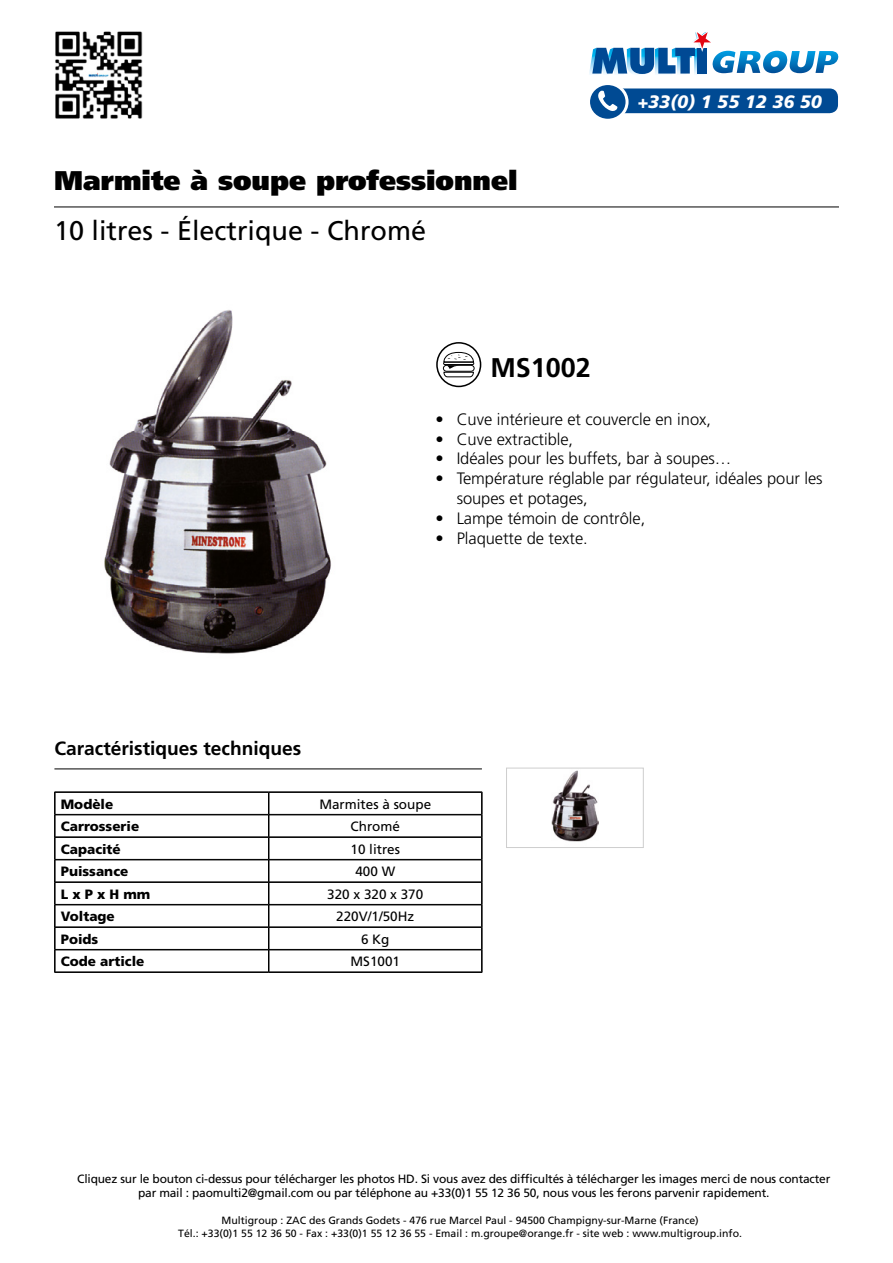
<style>
.page{position:relative;width:893px;height:1263px;background:#fff}
.page>*{position:absolute;margin:0;border:0;box-sizing:border-box;transform-origin:0 0}
.t1{font:900 27px "Frutiger";color:#000}
.t2{font:27px "Frutiger";color:#000}
.t3{font:700 27px "Frutiger";color:#000}
.t4{font:700 19.2px "Frutiger";color:#000}
.t5{font:italic 900 18px "Frutiger";color:#fff}
.t6{font:300 16.5px/19.8px "Frutiger";letter-spacing:-.005em;color:#000}
.t7{font:900 13.5px "Frutiger";color:#000}
.t8{font:13.5px "Frutiger";color:#000}
.t9{font:12px/14.4px "Frutiger";letter-spacing:-.015em;color:#000;text-align:center}
.t10{font:10.5px/12.6px "Frutiger";color:#000;text-align:center}
</style>
<div class="page">
<div style="left:606px;top:88px;width:232px;height:25px;background:#004a93;border-radius:9px"></div>
<svg style="left:589px;top:32px;width:250px;height:43px"></svg>
<hr style="left:54px;top:207px;width:785px;height:1px;background:#000">
<hr style="left:54px;top:768px;width:428px;height:1px;background:#000">
<hr style="left:55px;top:792px;width:214px;height:1px;background:#000">
<hr style="left:269px;top:792px;width:213px;height:1px;background:#000">
<hr style="left:55px;top:814px;width:214px;height:1px;background:#000">
<hr style="left:55px;top:815px;width:214px;height:1px;background:#000">
<hr style="left:269px;top:814px;width:213px;height:1px;background:#000">
<hr style="left:269px;top:815px;width:213px;height:1px;background:#000">
<hr style="left:55px;top:837px;width:214px;height:1px;background:#000">
<hr style="left:269px;top:837px;width:213px;height:1px;background:#000">
<hr style="left:55px;top:859px;width:214px;height:1px;background:#000">
<hr style="left:55px;top:860px;width:214px;height:1px;background:#000">
<hr style="left:269px;top:859px;width:213px;height:1px;background:#000">
<hr style="left:269px;top:860px;width:213px;height:1px;background:#000">
<hr style="left:55px;top:882px;width:214px;height:1px;background:#000">
<hr style="left:269px;top:882px;width:213px;height:1px;background:#000">
<hr style="left:55px;top:904px;width:214px;height:1px;background:#000">
<hr style="left:55px;top:905px;width:214px;height:1px;background:#000">
<hr style="left:269px;top:904px;width:213px;height:1px;background:#000">
<hr style="left:269px;top:905px;width:213px;height:1px;background:#000">
<hr style="left:55px;top:927px;width:214px;height:1px;background:#000">
<hr style="left:269px;top:927px;width:213px;height:1px;background:#000">
<hr style="left:55px;top:949px;width:214px;height:1px;background:#000">
<hr style="left:55px;top:950px;width:214px;height:1px;background:#000">
<svg style="left:54px;top:792px;width:2px;height:180px"></svg>
<hr style="left:269px;top:949px;width:213px;height:1px;background:#000">
<hr style="left:269px;top:950px;width:213px;height:1px;background:#000">
<svg style="left:268px;top:792px;width:2px;height:180px"></svg>
<svg style="left:481px;top:792px;width:2px;height:180px"></svg>
<hr style="left:54px;top:972px;width:215px;height:1px;background:#000">
<hr style="left:269px;top:972px;width:213px;height:1px;background:#000">
<img style="left:104px;top:310px;width:227px;height:344px">
<svg style="left:588px;top:84px;width:39px;height:36px"></svg>
<div style="left:587px;top:82px;width:42px;height:40px;border:3px solid #fff;border-radius:50%"></div>
<svg style="left:598px;top:91px;width:19px;height:20px"></svg>
<div style="left:443px;top:365px;width:32px;height:7px;border:1px solid #000;border-radius:3px"></div>
<svg style="left:443px;top:351px;width:31px;height:27px"></svg>
<div style="left:436px;top:342px;width:45px;height:45px;border:2px solid #000;border-radius:50%"></div>
<img style="left:55px;top:31px;width:88px;height:88px">
<img style="left:551px;top:770px;width:48px;height:72px">
<div style="left:506px;top:767px;width:138px;height:81px;border:1px solid #cecece"></div>
<h1 class="t1" style="left:54px;top:164px;width:465px">Marmite à soupe professionnel</h1>
<h1 class="t2" style="left:54px;top:214px;width:374px">10 litres - Électrique - Chromé</h1>
<h1 class="t3" style="left:490px;top:351px;width:102px">MS1002</h1>
<h3 class="t5" style="left:637px;top:91px;width:186px">+33(0) 1 55 12 36 50</h3>
<h2 class="t4" style="left:54px;top:737px;width:248px">Caractéristiques techniques</h2>
<h3 class="t6" style="left:435px;top:409px;width:277px">• Cuve intérieure et couvercle en inox,</h3>
<h3 class="t6" style="left:435px;top:429px;width:139px">• Cuve extractible,</h3>
<h3 class="t6" style="left:435px;top:449px;width:297px">• Idéales pour les buffets, bar à soupes…</h3>
<h3 class="t6" style="left:457px;top:468px;width:367px;text-indent:-21px">• Température réglable par régulateur, idéales pour les soupes et potages,</h3>
<h3 class="t6" style="left:435px;top:508px;width:211px">• Lampe témoin de contrôle,</h3>
<h3 class="t6" style="left:435px;top:528px;width:154px">• Plaquette de texte.</h3>
<p class="t7" style="left:61px;top:796px;width:54px">Modèle</p>
<p class="t8" style="left:319px;top:796px;width:113px">Marmites à soupe</p>
<p class="t7" style="left:61px;top:818px;width:80px">Carrosserie</p>
<p class="t8" style="left:351px;top:818px;width:51px">Chromé</p>
<p class="t7" style="left:61px;top:841px;width:62px">Capacité</p>
<p class="t8" style="left:350px;top:841px;width:51px">10 litres</p>
<p class="t7" style="left:61px;top:863px;width:69px">Puissance</p>
<p class="t8" style="left:355px;top:863px;width:41px">400 W</p>
<p class="t7" style="left:61px;top:886px;width:91px">L x P x H mm</p>
<p class="t8" style="left:327px;top:886px;width:98px">320 x 320 x 370</p>
<p class="t7" style="left:61px;top:908px;width:56px">Voltage</p>
<p class="t8" style="left:336px;top:908px;width:80px">220V/1/50Hz</p>
<p class="t7" style="left:61px;top:931px;width:39px">Poids</p>
<p class="t8" style="left:361px;top:931px;width:30px">6 Kg</p>
<p class="t7" style="left:61px;top:953px;width:85px">Code article</p>
<p class="t8" style="left:351px;top:953px;width:51px">MS1001</p>
<p class="t9" style="left:77px;top:1171px;width:755px">Cliquez sur le bouton ci-dessus pour télécharger les photos HD. Si vous avez des difficultés à télécharger les images merci de nous contacter par mail : paomulti2@gmail.com ou par téléphone au +33(0)1 55 12 36 50, nous vous les ferons parvenir rapidement.</p>
<p class="t10" style="left:178px;top:1214px;width:565px">Multigroup : ZAC des Grands Godets - 476 rue Marcel Paul - 94500 Champigny-sur-Marne (France)<br>Tél.: +33(0)1 55 12 36 50 - Fax : +33(0)1 55 12 36 55 - Email : m.groupe@orange.fr - site web : www.multigroup.info.</p>
</div>
